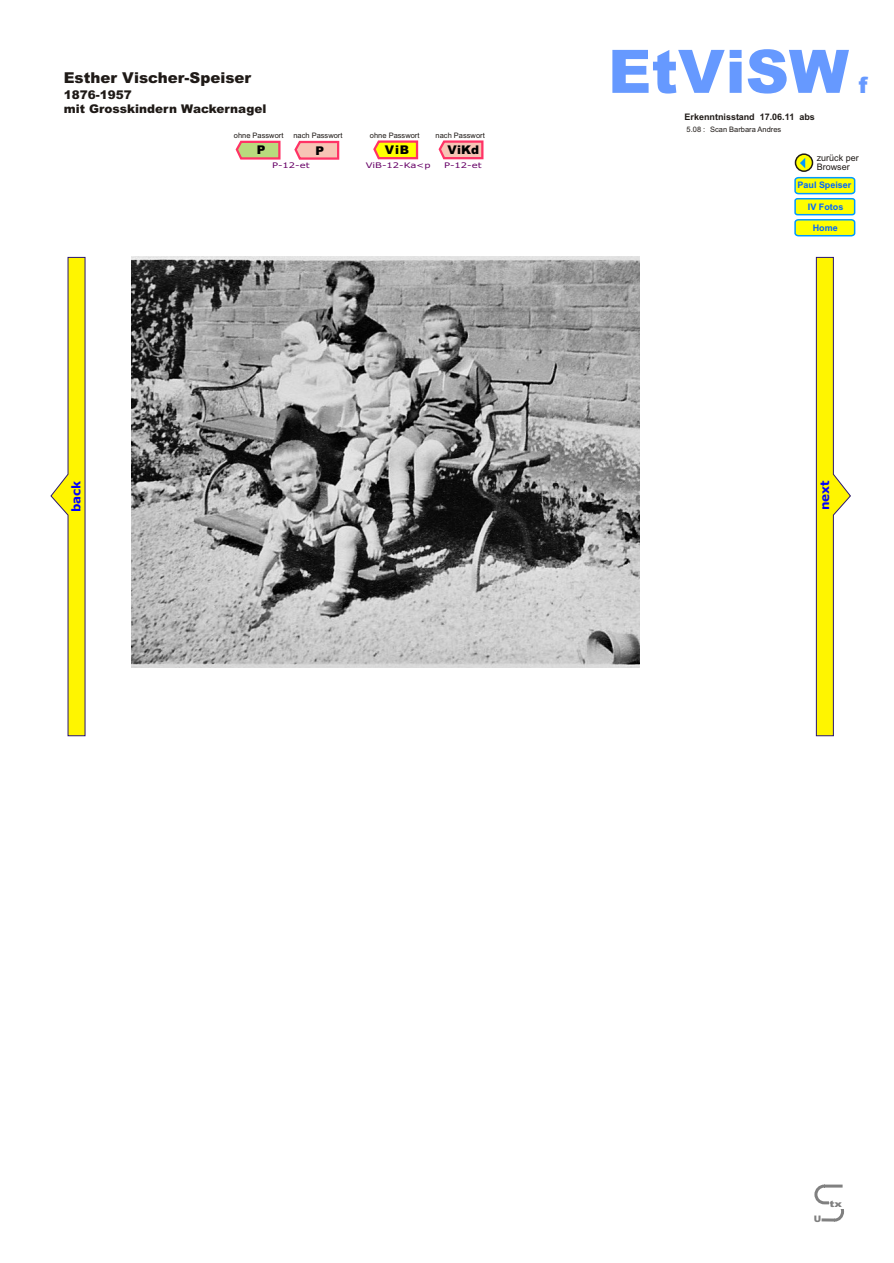
<style>
.page{position:relative;width:894px;height:1263px;background:#fff}
.page>*{position:absolute;margin:0;border:0;box-sizing:border-box;transform-origin:0 0}
.t1{font:900 60px "Arial";color:#69f}
.t2{font:900 22.5px "Arial";color:#69f}
.t3{font:900 15px "Arial";color:#1f1a17}
.t4{font:900 12px "Arial";color:#1f1a17}
.t5{font:900 12px "Arial";color:#1f1a17}
.t6{font:900 12px "Arial";letter-spacing:.015em;color:#000}
.t7{font:700 12px "Verdana";color:#00f}
.t8{font:700 9px "Arial";color:#1f1a17}
.t9{font:700 9px "Arial";color:#06f}
.t10{font:9px/9px "Arial";color:#1f1a17}
.t11{font:900 9px "Arial";color:#808080;scale:1.26 1}
.t12{font:900 9px "Arial";color:#808080}
.t13{font:7.65px "Verdana";color:#606;scale:1.3 1}
.t14{font:7.5px "Arial";color:#1f1a17}
</style>
<div class="page">
<svg style="left:814px;top:1184px;width:30px;height:38px"></svg>
<div style="left:829px;top:1200px;width:16px;height:9px;background:#fff"></div>
<svg style="left:795px;top:153px;width:18px;height:19px"></svg>
<svg style="left:800px;top:158px;width:5px;height:10px"></svg>
<svg style="left:51px;top:257px;width:34px;height:479px"></svg>
<svg style="left:816px;top:257px;width:35px;height:479px"></svg>
<svg style="left:235px;top:140px;width:46px;height:20px"></svg>
<svg style="left:294px;top:140px;width:46px;height:20px"></svg>
<svg style="left:794px;top:176px;width:62px;height:61px;background:#d2ed56"></svg>
<svg style="left:373px;top:140px;width:46px;height:20px"></svg>
<img style="left:132px;top:256px;width:508px;height:412px">
<svg style="left:438px;top:140px;width:46px;height:20px"></svg>
<h3 class="t3" style="left:64px;top:72px;width:189px">Esther Vischer-Speiser</h3>
<h3 class="t5" style="left:64px;top:91px;width:70px">1876-1957</h3>
<h3 class="t4" style="left:64px;top:105px;width:204px">mit Grosskindern Wackernagel</h3>
<p class="t14" style="left:234px;top:132px;width:51px">ohne Passwort</p>
<p class="t14" style="left:293px;top:132px;width:51px">nach Passwort</p>
<h3 class="t6" style="left:257px;top:146px;width:10px">P</h3>
<h3 class="t6" style="left:316px;top:146px;width:10px">P</h3>
<p class="t13" style="left:272px;top:162px;width:30px">P-12-et</p>
<p class="t14" style="left:370px;top:132px;width:51px">ohne Passwort</p>
<p class="t14" style="left:436px;top:132px;width:51px">nach Passwort</p>
<p class="t13" style="left:444px;top:163px;width:30px">P-12-et</p>
<h3 class="t6" style="left:385px;top:146px;width:26px">ViB</h3>
<h3 class="t6" style="left:448px;top:146px;width:33px">ViKd</h3>
<p class="t13" style="left:366px;top:162px;width:52px">ViB-12-Ka&lt;p</p>
<h1 class="t1" style="left:608px;top:50px;width:242px">EtViSW</h1>
<p class="t8" style="left:685px;top:113px;width:132px">Erkenntnisstand 17.06.11 abs</p>
<p class="t14" style="left:687px;top:127px;width:20px">5.08 :</p>
<p class="t14" style="left:710px;top:127px;width:73px">Scan Barbara Andres</p>
<h2 class="t2" style="left:859px;top:77px;width:10px">f</h2>
<p class="t10" style="left:817px;top:154px;width:44px">zurück per<br>Browser</p>
<p class="t9" style="left:798px;top:182px;width:55px">Paul Speiser</p>
<p class="t9" style="left:808px;top:204px;width:37px">IV Fotos</p>
<p class="t9" style="left:813px;top:224px;width:27px">Home</p>
<h3 class="t7" style="left:71px;top:512px;width:33px;rotate:-90deg">back</h3>
<h3 class="t7" style="left:820px;top:510px;width:32px;rotate:-90deg">next</h3>
<p class="t12" style="left:814px;top:1215px;width:9px">U</p>
<p class="t11" style="left:830px;top:1201px;width:11px">tx</p>
</div>
